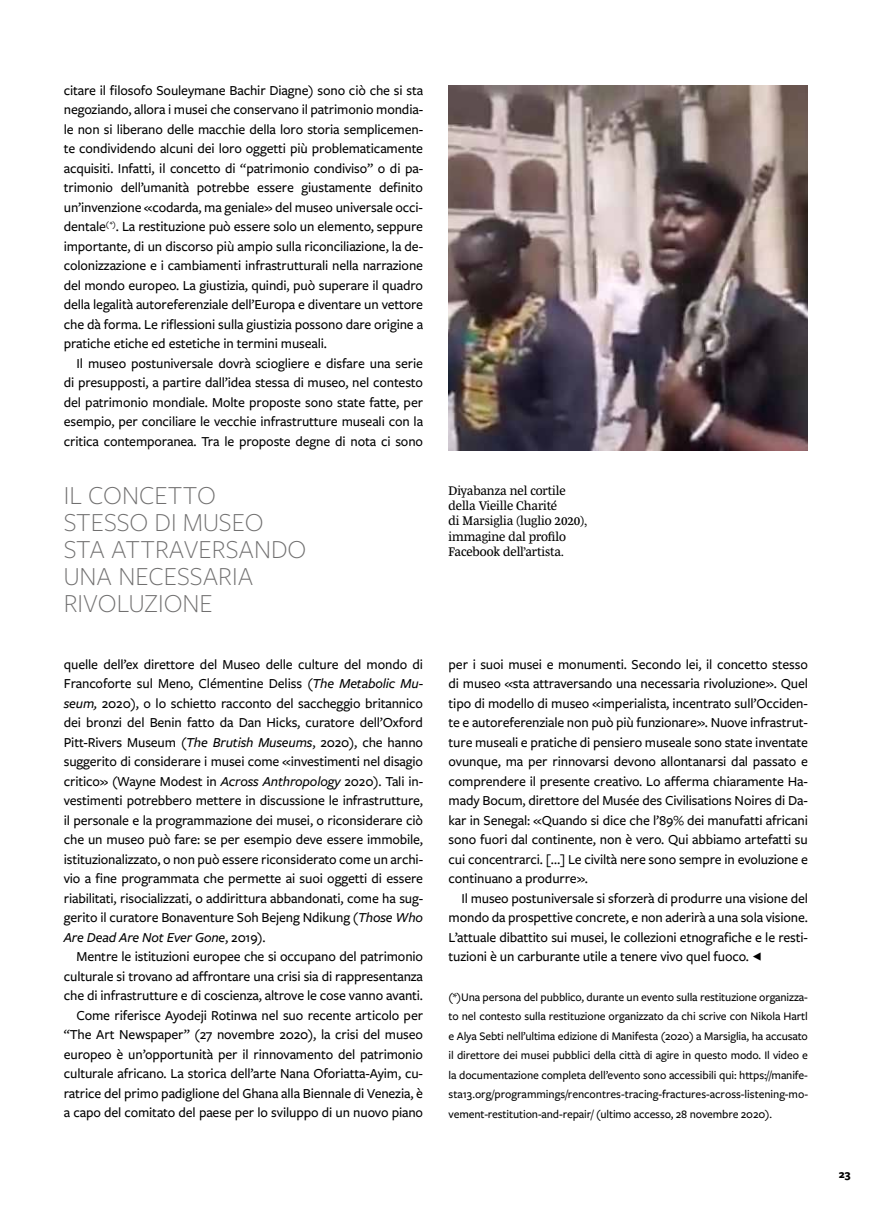
<style>
.page{position:relative;width:893px;height:1212px;background:#fff}
.page>*{position:absolute;margin:0;border:0;box-sizing:border-box;transform-origin:0 0}
.t1{font:300 27px/27px "Freight Sans Pro";color:#706f6f}
.t2{font:500 14.25px/19.5px "Freight Sans Pro";letter-spacing:-.01em;color:#000;text-align:justify}
.t3{font:12.75px/15.3px "Mencken Std Text";letter-spacing:-.01em;color:#000}
.t4{font:500 12px/19.5px "Freight Sans Pro";letter-spacing:-.01em;color:#000;text-align:justify}
.t5{font:700 12px "Freight Sans Pro";color:#000}
.s1{font-style:italic}
</style>
<div class="page">
<img style="left:449px;top:85px;width:359px;height:366px">
<p class="t2" style="left:64px;top:80px;width:361px">citare il filosofo Souleymane Bachir Diagne) sono ciò che si sta negoziando, allora i musei che conservano il patrimonio mondia&shy;le non si liberano delle macchie della loro storia semplicemen&shy;te condividendo alcuni dei loro oggetti più problematicamente acquisiti. Infatti, il concetto di “patrimonio condiviso” o di pa&shy;trimonio dell’umanità potrebbe essere giustamente definito un’invenzione «codarda, ma geniale» del museo universale occi&shy;dentale<sup>(*)</sup>. La restituzione può essere solo un elemento, seppure importante, di un discorso più ampio sulla riconciliazione, la de&shy;colonizzazione e i cambiamenti infrastrutturali nella narrazione del mondo europeo. La giustizia, quindi, può superare il quadro della legalità autoreferenziale dell’Europa e diventare un vettore che dà forma. Le riflessioni sulla giustizia possono dare origine a pratiche etiche ed estetiche in termini museali.</p>
<p class="t2" style="left:64px;top:353px;width:361px;text-indent:13px">Il museo postuniversale dovrà sciogliere e disfare una serie di presupposti, a partire dall’idea stessa di museo, nel contesto del patrimonio mondiale. Molte proposte sono state fatte, per esempio, per conciliare le vecchie infrastrutture museali con la critica contemporanea. Tra le proposte degne di nota ci sono</p>
<h1 class="t1" style="left:64px;top:480px;width:244px">IL CONCETTO<br>STESSO DI MUSEO<br>STA ATTRAVERSANDO<br>UNA NECESSARIA<br>RIVOLUZIONE</h1>
<p class="t2" style="left:64px;top:654px;width:361px">quelle dell’ex direttore del Museo delle culture del mondo di Francoforte sul Meno, Clémentine Deliss (<span class="s1">The Metabolic Mu&shy;seum,</span> 2020), o lo schietto racconto del saccheggio britannico dei bronzi del Benin fatto da Dan Hicks, curatore dell’Oxford Pitt-Rivers Museum (<span class="s1">The Brutish Museums</span>, 2020), che hanno suggerito di considerare i musei come «investimenti nel disagio critico» (Wayne Modest in <span class="s1">Across Anthropology</span> 2020). Tali in&shy;vestimenti potrebbero mettere in discussione le infrastrutture, il personale e la programmazione dei musei, o riconsiderare ciò che un museo può fare: se per esempio deve essere immobile, istituzionalizzato, o non può essere riconsiderato come un archi&shy;vio a fine programmata che permette ai suoi oggetti di essere riabilitati, risocializzati, o addirittura abbandonati, come ha sug&shy;gerito il curatore Bonaventure Soh Bejeng Ndikung (<span class="s1">Those Who Are Dead Are Not Ever Gone</span>, 2019).</p>
<p class="t2" style="left:64px;top:946px;width:361px;text-align:right">Mentre le istituzioni europee che si occupano del patrimonio culturale si trovano ad affrontare una crisi sia di rappresentanza che di infrastrutture e di coscienza, altrove le cose vanno avanti.<br>Come riferisce Ayodeji Rotinwa nel suo recente articolo per “The Art Newspaper” (27 novembre 2020), la crisi del museo europeo è un’opportunità per il rinnovamento del patrimonio culturale africano. La storica dell’arte Nana Oforiatta-Ayim, cu&shy;ratrice del primo padiglione del Ghana alla Biennale di Venezia, è a capo del comitato del paese per lo sviluppo di un nuovo piano</p>
<p class="t3" style="left:449px;top:482px;width:140px">Diyabanza nel cortile della Vieille Charité<br>di Marsiglia (luglio 2020), immagine dal profilo<br>Facebook dell’artista.</p>
<p class="t2" style="left:449px;top:654px;width:361px">per i suoi musei e monumenti. Secondo lei, il concetto stesso di museo «sta attraversando una necessaria rivoluzione». Quel tipo di modello di museo «imperialista, incentrato sull’Occiden&shy;te e autoreferenziale non può più funzionare». Nuove infrastrut&shy;ture museali e pratiche di pensiero museale sono state inventate ovunque, ma per rinnovarsi devono allontanarsi dal passato e comprendere il presente creativo. Lo afferma chiaramente Ha&shy;mady Bocum, direttore del Musée des Civilisations Noires di Da&shy;kar in Senegal: «Quando si dice che l’89% dei manufatti africani sono fuori dal continente, non è vero. Qui abbiamo artefatti su cui concentrarci. […] Le civiltà nere sono sempre in evoluzione e continuano a produrre».</p>
<p class="t2" style="left:449px;top:888px;width:361px;text-indent:13px">Il museo postuniversale si sforzerà di produrre una visione del mondo da prospettive concrete, e non aderirà a una sola visione.<br>L’attuale dibattito sui musei, le collezioni etnografiche e le resti&shy;tuzioni è un carburante utile a tenere vivo quel fuoco. H</p>
<p class="t4" style="left:449px;top:986px;width:361px">(*)Una persona del pubblico, durante un evento sulla restituzione organizza&shy;to nel contesto sulla restituzione organizzato da chi scrive con Nikola Hartl e Alya Sebti nell’ultima edizione di Manifesta (2020) a Marsiglia, ha accusato il direttore dei musei pubblici della città di agire in questo modo. Il video e la documentazione completa dell’evento sono accessibili qui: https://manife&shy;sta13.org/programmings/rencontres-tracing-fractures-across-listening-mo&shy;vement-restitution-and-repair/ (ultimo accesso, 28 novembre 2020).</p>
<p class="t5" style="left:839px;top:1165px;width:13px">23</p>
</div>
